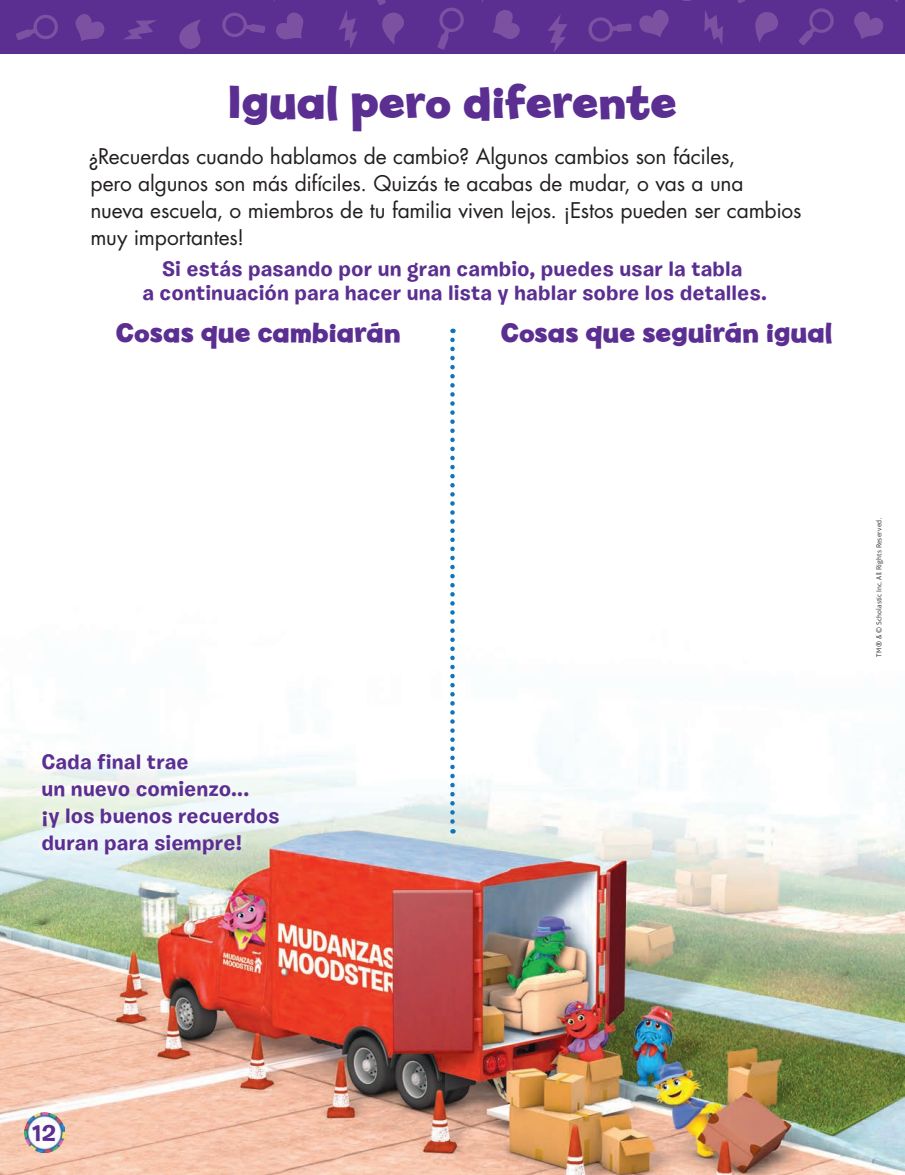
<style>
.page{position:relative;width:905px;height:1175px;background:#fff}
.page>*{position:absolute;margin:0;border:0;box-sizing:border-box;transform-origin:0 0}
.A_Head{font:700 45px "Billy";color:#5b2e91}
.t1{font:700 27px "Billy";letter-spacing:.01em;color:#5b2e91}
.t2{font:700 24px "Burbank Small";color:#5b2e91}
.Normal_Kid{font:21px/27px "Futura Std";letter-spacing:-.01em;color:#231f20}
.Normal_Kid-2{font:700 21px/27px "Burbank Small";letter-spacing:.005em;color:#5b2e91}
.t3{font:300 7.35px "Aptifer Sans LT Pro";letter-spacing:.02em;color:#231f20}
</style>
<div class="page">
<div style="left:0;top:0;width:904px;height:54px;background:#5b2e91"></div>
<svg style="left:717px;top:0;width:28px;height:4px"></svg>
<svg style="left:261px;top:0;width:19px;height:2px"></svg>
<svg style="left:674px;top:0;width:23px;height:2px"></svg>
<svg style="left:881px;top:0;width:22px;height:2px"></svg>
<svg style="left:0;top:0;width:26px;height:1px"></svg>
<svg style="left:638px;top:9px;width:33px;height:28px"></svg>
<svg style="left:492px;top:8px;width:29px;height:31px"></svg>
<svg style="left:704px;top:10px;width:18px;height:35px"></svg>
<svg style="left:437px;top:0;width:49px;height:50px;background:#5f3293"></svg>
<svg style="left:852px;top:12px;width:32px;height:27px"></svg>
<svg style="left:754px;top:12px;width:26px;height:30px"></svg>
<svg style="left:797px;top:8px;width:37px;height:37px"></svg>
<svg style="left:275px;top:12px;width:29px;height:28px"></svg>
<svg style="left:338px;top:0;width:67px;height:48px;background:#623594"></svg>
<svg style="left:75px;top:14px;width:30px;height:27px"></svg>
<svg style="left:547px;top:14px;width:20px;height:38px"></svg>
<svg style="left:221px;top:12px;width:45px;height:26px"></svg>
<svg style="left:16px;top:14px;width:43px;height:26px"></svg>
<svg style="left:179px;top:19px;width:22px;height:30px"></svg>
<svg style="left:123px;top:20px;width:34px;height:19px"></svg>
<svg style="left:587px;top:16px;width:44px;height:28px"></svg>
<img style="left:0;top:574px;width:904px;height:600px">
<svg style="left:450px;top:340px;width:4px;height:493px"></svg>
<svg style="left:34px;top:746px;width:253px;height:116px;fill:#f1f8f9"></svg>
<img style="left:25px;top:1112px;width:39px;height:40px">
<p class="A_Head" style="left:227px;top:75px;width:451px">Igual pero diferente</p>
<p class="Normal_Kid" style="left:88px;top:143px;width:714px">¿Recuerdas cuando hablamos de cambio? Algunos cambios son fáciles,<br>pero algunos son más difíciles. Quizás te acabas de mudar, o vas a una<br>nueva escuela, o miembros de tu familia viven lejos. ¡Estos pueden ser cambios muy importantes!</p>
<p class="Normal_Kid-2" style="left:142px;top:257px;width:626px;line-height:24px;text-align:center">Si estás pasando por un gran cambio, puedes usar la tabla<br>a continuación para hacer una lista y hablar sobre los detalles.</p>
<p class="t1" style="left:116px;top:316px;width:286px">Cosas que cambiarán</p>
<p class="t1" style="left:500px;top:316px;width:333px">Cosas que seguirán igual</p>
<p class="Normal_Kid-2" style="left:41px;top:748px;width:240px">Cada final trae<br>un nuevo comienzo...<br>¡y los buenos recuerdos duran para siempre!</p>
<p class="t3" style="left:874px;top:657px;width:141px;rotate:-90deg">TM ® &amp; © Scholastic Inc. All Rights Reserved.</p>
<p class="t2" style="left:32px;top:1117px;width:25px">12</p>
</div>
